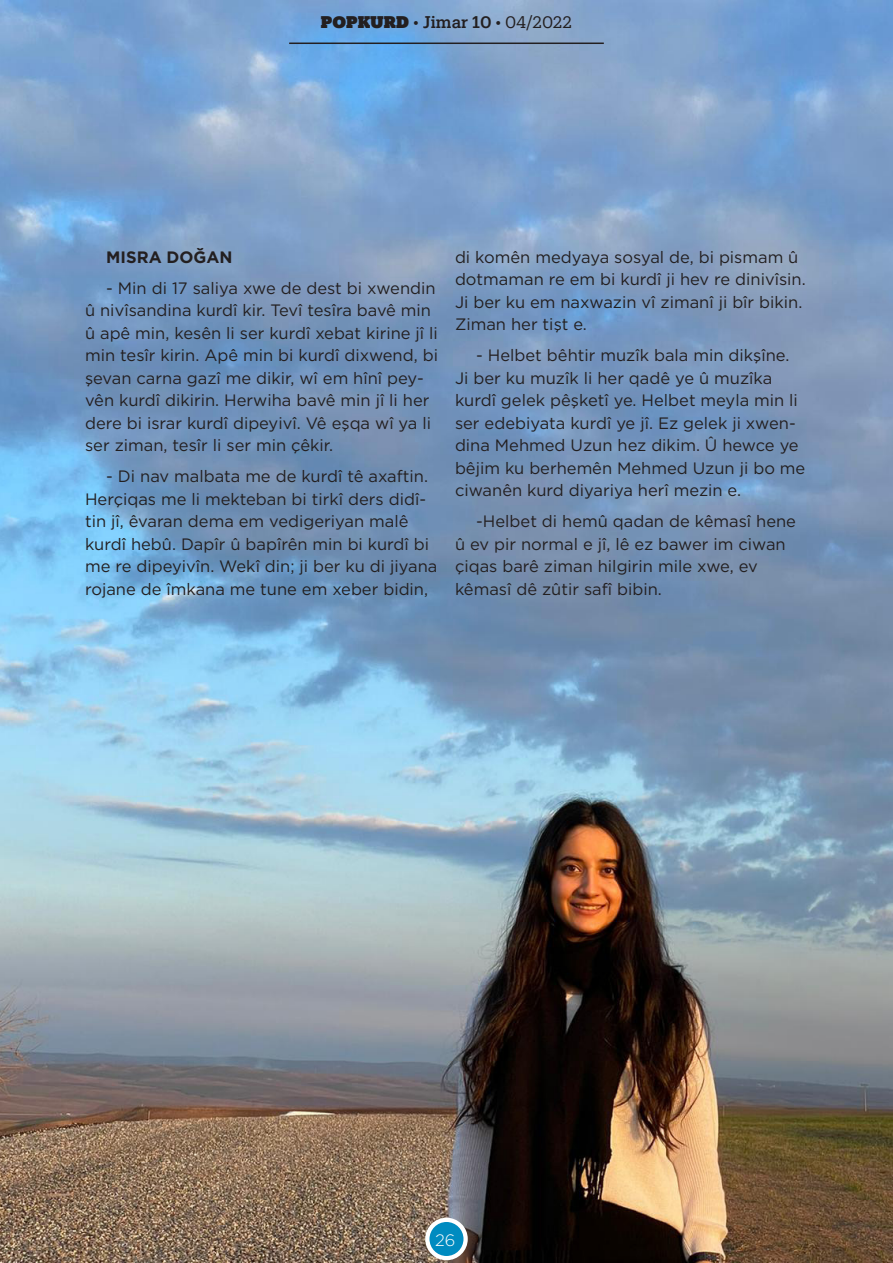
<style>
.page{position:relative;width:893px;height:1263px;background:#fff}
.page>*{position:absolute;margin:0;border:0;box-sizing:border-box;transform-origin:0 0}
.Paragraf{font:16.5px/22.5px "Gotham";color:#231f20}
.t1{font:16.5px "Produkt Web";letter-spacing:-.005em;color:#231f20}
.Paragraf-2{font:700 16.5px "Gotham";color:#231f20}
.t2{font:16.5px "Gotham Light TR";color:#fff}
.s1{font-family:"Produkt Web Super"}
.s2{font-weight:500}
</style>
<div class="page">
<img style="left:0;top:0;width:893px;height:1263px">
<hr style="left:289px;top:43px;width:315px;height:1px;background:#231f20">
<div style="left:427px;top:1220px;width:39px;height:38px;background:#008bc0;border-radius:50%"></div>
<div style="left:425px;top:1218px;width:43px;height:42px;border:4px solid #fff;border-radius:50%"></div>
<p class="t1" style="left:321px;top:10px;width:253px"><span class="s1">POPKURD</span> • <span class="s2">Jimar 10</span> • 04/2022</p>
<p class="Paragraf-2" style="left:106px;top:246px;width:128px">MISRA DOĞAN</p>
<p class="Paragraf" style="left:85px;top:276px;width:354px;text-indent:21px">- Min di 17 saliya xwe de dest bi xwendin û nivîsandina kurdî kir. Tevî tesîra bavê min û apê min, kesên li ser kurdî xebat kirine jî li min tesîr kirin. Apê min bi kurdî dixwend, bi şevan carna gazî me dikir, wî em hînî pey&shy;vên kurdî dikirin. Herwiha bavê min jî li her dere bi israr kurdî dipeyivî. Vê eşqa wî ya li ser ziman, tesîr li ser min çêkir.</p>
<p class="Paragraf" style="left:85px;top:465px;width:354px;text-indent:21px">- Di nav malbata me de kurdî tê axaftin.<br>Herçiqas me li mekteban bi tirkî ders didî&shy;tin jî, êvaran dema em vedigeriyan malê kurdî hebû. Dapîr û bapîrên min bi kurdî bi me re dipeyivîn. Wekî din; ji ber ku di jiyana rojane de îmkana me tune em xeber bidin,</p>
<p class="Paragraf" style="left:455px;top:245px;width:352px">di komên medyaya sosyal de, bi pismam û dotmaman re em bi kurdî ji hev re dinivîsin.<br>Ji ber ku em naxwazin vî zimanî ji bîr bikin.<br>Ziman her tişt e.</p>
<p class="Paragraf" style="left:455px;top:344px;width:352px;text-indent:21px">- Helbet bêhtir muzîk bala min dikşîne.<br>Ji ber ku muzîk li her qadê ye û muzîka kurdî gelek pêşketî ye. Helbet meyla min li ser edebiyata kurdî ye jî. Ez gelek ji xwen&shy;dina Mehmed Uzun hez dikim. Û hewce ye bêjim ku berhemên Mehmed Uzun ji bo me ciwanên kurd diyariya herî mezin e.</p>
<p class="Paragraf" style="left:455px;top:510px;width:343px;text-indent:21px">-Helbet di hemû qadan de kêmasî hene û ev pir normal e jî, lê ez bawer im ciwan çiqas barê ziman hilgirin mile xwe, ev kêmasî dê zûtir safî bibin.</p>
<p class="t2" style="left:435px;top:1230px;width:22px">26</p>
</div>
